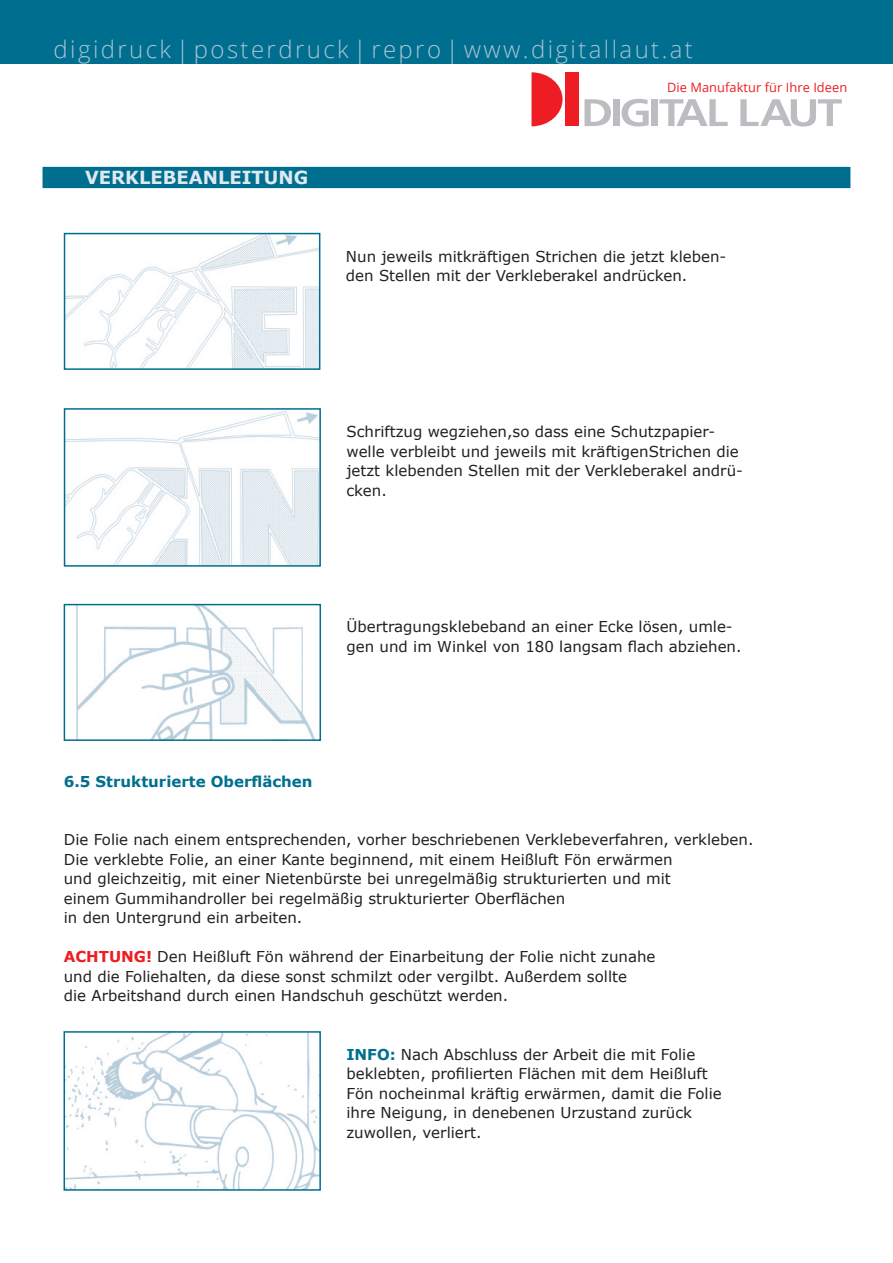
<style>
.page{position:relative;width:893px;height:1263px;background:#fff}
.page>*{position:absolute;margin:0;border:0;box-sizing:border-box;transform-origin:0 0}
.t1{font:300 24px "Open Sans";letter-spacing:.1em;color:#aac3d5}
.t2{font:700 18px "Verdana";color:#e0e9ef}
.t3{font:15px/19.5px "Verdana";color:#231f20}
.t4{font:700 15px "Verdana";color:#006f8f}
.t5{font:12.75px "Open Sans";letter-spacing:.005em;color:#ee1d23}
.s1{font-weight:700;color:#ee1d23}
.s2{font-weight:700;color:#006f8f}
</style>
<div class="page">
<div style="left:0;top:0;width:893px;height:64px;background:#006f8f"></div>
<svg style="left:531px;top:72px;width:32px;height:54px"></svg>
<div style="left:566px;top:72px;width:13px;height:54px;background:#ee1d23"></div>
<svg style="left:584px;top:99px;width:27px;height:27px"></svg>
<div style="left:613px;top:99px;width:6px;height:27px;background:#bcbdc0"></div>
<svg style="left:622px;top:99px;width:27px;height:28px"></svg>
<div style="left:651px;top:99px;width:6px;height:27px;background:#bcbdc0"></div>
<svg style="left:659px;top:99px;width:69px;height:27px"></svg>
<svg style="left:740px;top:99px;width:102px;height:28px"></svg>
<div style="left:43px;top:167px;width:807px;height:21px;background:#006f8f"></div>
<img style="left:67px;top:236px;width:250px;height:131px">
<div style="left:64px;top:233px;width:256px;height:137px;border:2px solid #006f8f"></div>
<img style="left:67px;top:411px;width:251px;height:153px">
<div style="left:64px;top:408px;width:257px;height:159px;border:2px solid #006f8f"></div>
<img style="left:76px;top:607px;width:239px;height:131px">
<div style="left:64px;top:604px;width:257px;height:137px;border:2px solid #006f8f"></div>
<img style="left:67px;top:1034px;width:251px;height:154px">
<div style="left:64px;top:1031px;width:257px;height:160px;border:2px solid #006f8f"></div>
<h1 class="t1" style="left:54px;top:33px;width:641px">digidruck|posterdruck|repro|www.digitallaut.at</h1>
<p class="t5" style="left:667px;top:78px;width:182px">Die Manufaktur für Ihre Ideen</p>
<p class="t2" style="left:85px;top:165px;width:225px">VERKLEBEANLEITUNG</p>
<p class="t3" style="left:346px;top:246px;width:382px">Nun jeweils mitkräftigen Strichen die jetzt kleben&shy;den Stellen mit der Verkleberakel andrücken.</p>
<p class="t3" style="left:346px;top:422px;width:398px">Schriftzug wegziehen,so dass eine Schutzpapier&shy;welle verbleibt und jeweils mit kräftigenStrichen die jetzt klebenden Stellen mit der Verkleberakel andrü&shy;cken.</p>
<p class="t3" style="left:347px;top:617px;width:396px">Übertragungsklebeband an einer Ecke lösen, umle&shy;gen und im Winkel von 180 langsam flach abziehen.</p>
<p class="t4" style="left:64px;top:771px;width:250px">6.5 Strukturierte Oberflächen</p>
<p class="t3" style="left:64px;top:830px;width:691px">Die Folie nach einem entsprechenden, vorher beschriebenen Verklebeverfahren, verkleben.<br>Die verklebte Folie, an einer Kante beginnend, mit einem Heißluft Fön erwärmen<br>und gleichzeitig, mit einer Nietenbürste bei unregelmäßig strukturierten und mit<br>einem Gummihandroller bei regelmäßig strukturierter Oberflächen<br>in den Untergrund ein arbeiten.</p>
<p class="t3" style="left:64px;top:947px;width:593px"><span class="s1">ACHTUNG!</span> Den Heißluft Fön während der Einarbeitung der Folie nicht zunahe und die Foliehalten, da diese sonst schmilzt oder vergilbt. Außerdem sollte<br>die Arbeitshand durch einen Handschuh geschützt werden.</p>
<p class="t3" style="left:346px;top:1044px;width:377px"><span class="s2">INFO:</span> Nach Abschluss der Arbeit die mit Folie beklebten, profilierten Flächen mit dem Heißluft Fön nocheinmal kräftig erwärmen, damit die Folie ihre Neigung, in denebenen Urzustand zurück zuwollen, verliert.</p>
</div>
